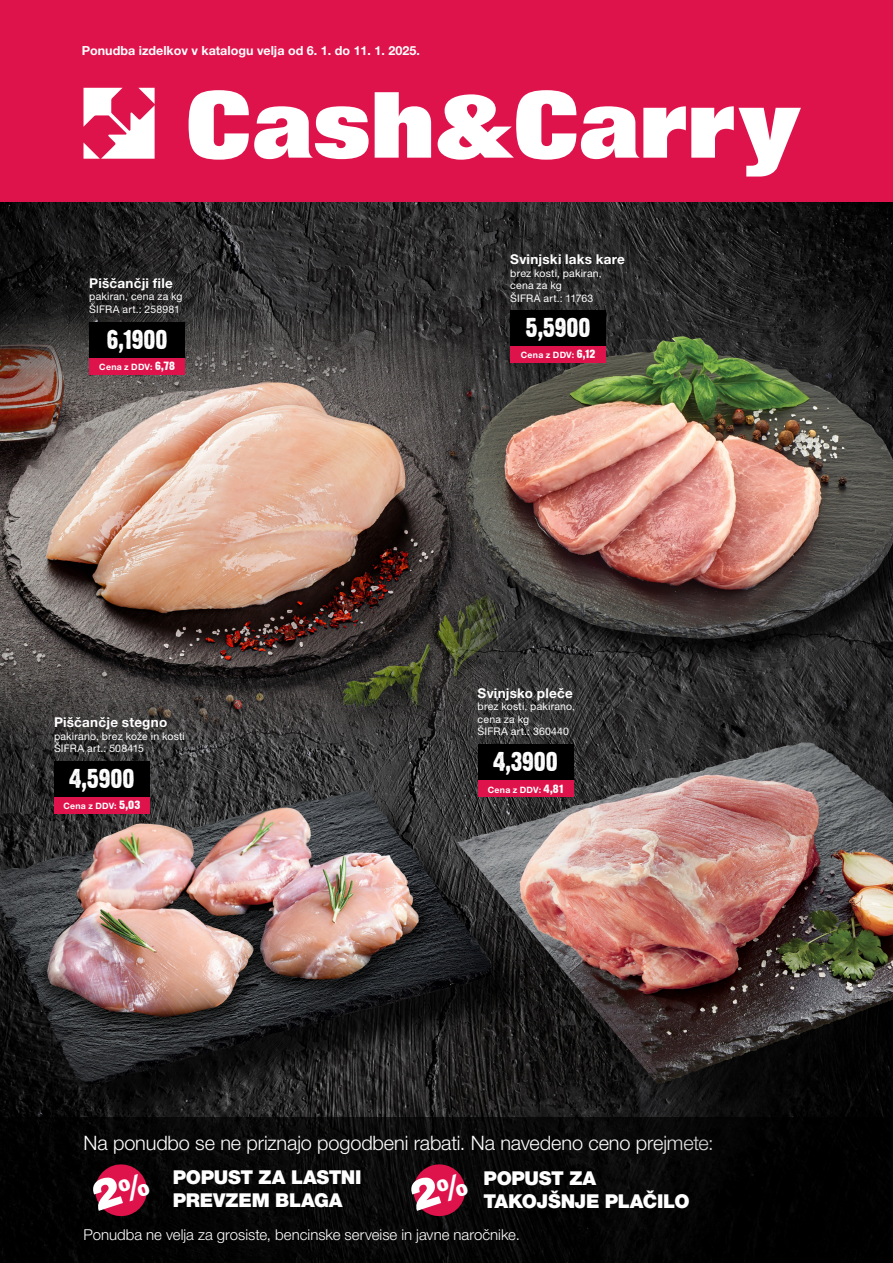
<style>
.page{position:relative;width:893px;height:1263px;background:#fff}
.page>*{position:absolute;margin:0;border:0;box-sizing:border-box;transform-origin:0 0}
.t1{font:24px "Dirty Headline";color:#fff}
.t2{font:300 19.95px "Helvetica Neue LT Pro";letter-spacing:-.005em;color:#fff}
.t3{font:900 19.2px/23px "Helvetica Neue LT Pro";letter-spacing:-.015em;color:#fff}
.t4{font:300 15px "Helvetica Neue LT Pro";color:#fff}
.t5{font:700 13.5px "Helvetica Neue LT Pro";letter-spacing:.015em;color:#fff}
.t6{font:700 12.6px "Helvetica Neue LT Pro";color:#fff}
.t7{font:10.5px/12.6px "Helvetica Neue LT Pro";letter-spacing:.02em;color:#fff}
.t8{font:700 8.7px "Helvetica Neue LT Pro";letter-spacing:.03em;color:#fff}
.s1{font-family:"Dirty Headline";font-weight:400;font-size:10.5px}
</style>
<div class="page">
<img style="left:0;top:202px;width:893px;height:594px">
<div style="left:0;top:0;width:893px;height:202px;background:#df134c"></div>
<svg style="left:189px;top:90px;width:612px;height:87px"></svg>
<svg style="left:84px;top:88px;width:71px;height:71px"></svg>
<img style="left:0;top:311px;width:510px;height:438px">
<img style="left:3px;top:383px;width:447px;height:295px">
<div style="left:89px;top:322px;width:96px;height:36px;background:#000"></div>
<div style="left:89px;top:358px;width:96px;height:17px;background:#df134c"></div>
<div style="left:0;top:1117px;width:893px;height:146px;background:#000"></div>
<div style="left:469px;top:340px;width:424px;height:327px;background:#000;opacity:.75"></div>
<img style="left:466px;top:336px;width:427px;height:303px">
<div style="left:510px;top:310px;width:96px;height:36px;background:#000"></div>
<div style="left:510px;top:346px;width:96px;height:17px;background:#df134c"></div>
<div style="left:0;top:796px;width:536px;height:332px;background:#000;opacity:.75"></div>
<img style="left:0;top:790px;width:359px;height:291px">
<div style="left:54px;top:761px;width:96px;height:36px;background:#000"></div>
<div style="left:54px;top:797px;width:96px;height:17px;background:#df134c"></div>
<div style="left:459px;top:739px;width:434px;height:463px;background:#000;opacity:.75"></div>
<img style="left:690px;top:742px;width:116px;height:31px">
<div style="left:478px;top:744px;width:95px;height:36px;background:#000"></div>
<div style="left:478px;top:780px;width:95px;height:17px;background:#df134c"></div>
<svg style="left:91px;top:1164px;width:59px;height:54px"></svg>
<svg style="left:408px;top:1161px;width:61px;height:58px"></svg>
<p class="t6" style="left:82px;top:43px;width:340px">Ponudba izdelkov v katalogu velja od 6. 1. do 11. 1. 2025.</p>
<p class="t5" style="left:89px;top:275px;width:85px">Piščančji file</p>
<p class="t7" style="left:89px;top:290px;width:95px">pakiran, cena za kg<br>ŠIFRA art.: 258981</p>
<h1 class="t1" style="left:107px;top:323px;width:62px">6,1900</h1>
<p class="t8" style="left:99px;top:362px;width:77px">Cena z DDV: <span class="s1">6,78</span></p>
<p class="t5" style="left:510px;top:251px;width:116px">Svinjski laks kare</p>
<p class="t7" style="left:510px;top:266px;width:93px">brez kosti, pakiran, cena za kg<br>ŠIFRA art.: 11763</p>
<h1 class="t1" style="left:526px;top:311px;width:66px">5,5900</h1>
<p class="t8" style="left:521px;top:350px;width:76px">Cena z DDV: <span class="s1">6,12</span></p>
<p class="t5" style="left:54px;top:714px;width:115px">Piščančje stegno</p>
<p class="t7" style="left:54px;top:729px;width:132px">pakirano, brez kože in kosti<br>ŠIFRA art.: 508415</p>
<h1 class="t1" style="left:69px;top:762px;width:67px">4,5900</h1>
<p class="t8" style="left:63px;top:801px;width:78px">Cena z DDV: <span class="s1">5,03</span></p>
<p class="t5" style="left:478px;top:684px;width:97px">Svinjsko pleče</p>
<p class="t7" style="left:478px;top:700px;width:99px">brez kosti, pakirano, cena za kg<br>ŠIFRA art.: 360440</p>
<h1 class="t1" style="left:493px;top:745px;width:66px">4,3900</h1>
<p class="t8" style="left:488px;top:784px;width:77px">Cena z DDV: <span class="s1">4,81</span></p>
<h2 class="t2" style="left:84px;top:1131px;width:632px">Na ponudbo se ne priznajo pogodbeni rabati. Na navedeno ceno prejmete:</h2>
<h3 class="t3" style="left:173px;top:1166px;width:190px">POPUST ZA LASTNI<br>PREVZEM BLAGA</h3>
<h3 class="t3" style="left:484px;top:1166px;width:208px">POPUST ZA<br>TAKOJŠNJE PLAČILO</h3>
<h3 class="t4" style="left:84px;top:1225px;width:438px">Ponudba ne velja za grosiste, bencinske serveise in javne naročnike.</h3>
</div>
